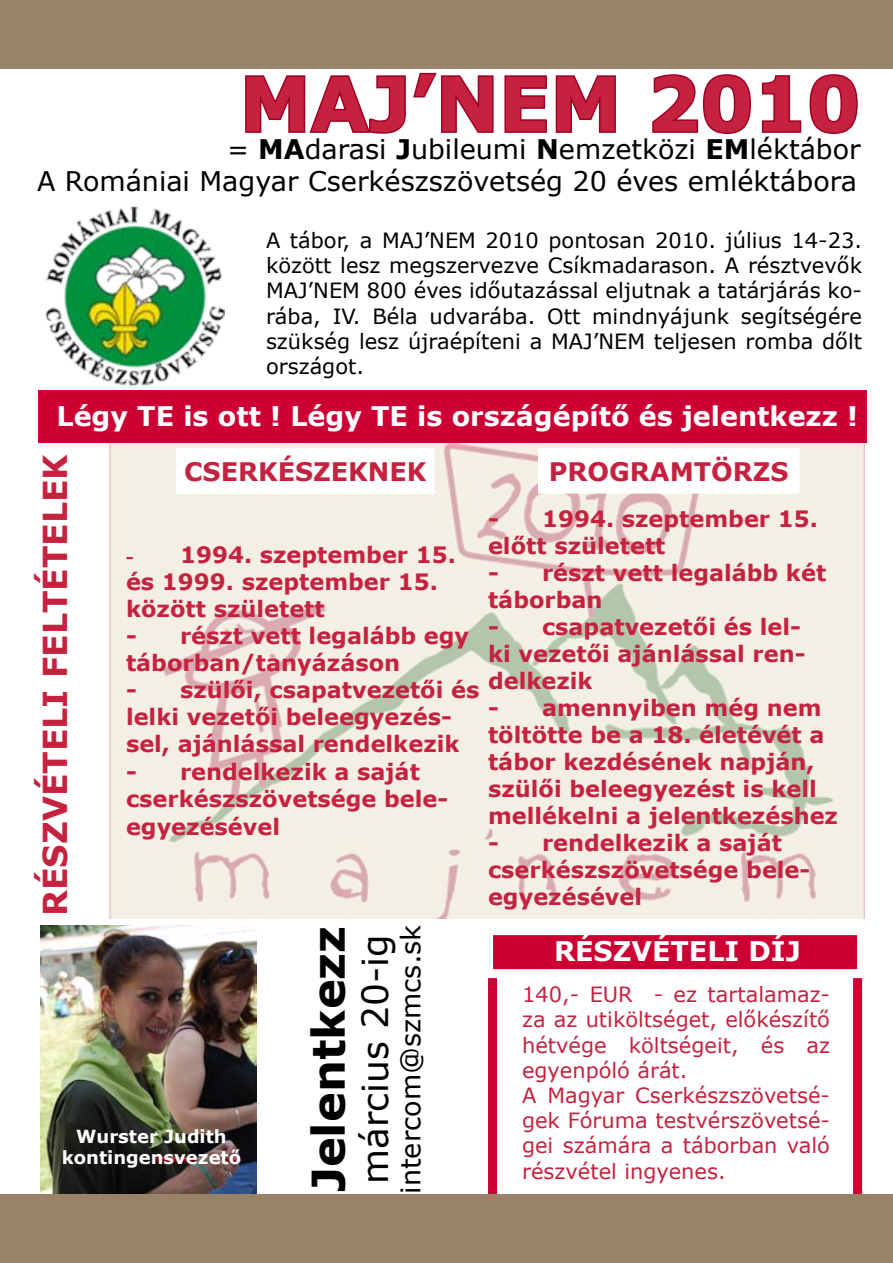
<style>
.page{position:relative;width:893px;height:1263px;background:#fff}
.page>*{position:absolute;margin:0;border:0;box-sizing:border-box;transform-origin:0 0}
.t1{font:700 75px "Verdana";color:#c5223f}
.t2{font:700 45px "Verdana";color:#000}
.t3{font:36px "Verdana";color:#000}
.t4{font:700 33px "Verdana";color:#c5223f}
.t5{font:27px/32.4px "Verdana";color:#000;text-align:right}
.t6{font:700 27px "Verdana";color:#fff}
.t7{font:700 25.5px "Verdana";color:#c5223f}
.t8{font:700 22.5px/27px "Verdana";color:#c5223f}
.t9{font:21px/25.2px "Verdana";color:#000;text-align:justify}
.t10{font:21px/25.2px "Verdana";color:#c5223f}
.t11{font:700 18px/21.6px "Verdana";color:#fff;text-align:center}
.s1{font-weight:700}
.s2{font-family:"Times New Roman"}
</style>
<div class="page">
<div style="left:488px;top:928px;width:374px;height:281px;background:#fff;border:9px solid #cc0032"></div>
<div style="left:0;top:0;width:893px;height:68px;background:#998368"></div>
<svg style="left:245px;top:72px;width:249px;height:62px"></svg>
<svg style="left:504px;top:75px;width:43px;height:58px"></svg>
<svg style="left:555px;top:75px;width:61px;height:58px"></svg>
<svg style="left:652px;top:74px;width:99px;height:60px"></svg>
<svg style="left:761px;top:74px;width:97px;height:60px"></svg>
<img style="left:108px;top:442px;width:756px;height:477px">
<div style="left:38px;top:390px;width:828px;height:52px;background:#cc0032"></div>
<div style="left:177px;top:449px;width:257px;height:44px;background:#fff"></div>
<div style="left:539px;top:449px;width:260px;height:44px;background:#fff"></div>
<div style="left:538px;top:448px;width:262px;height:46px;border:2px solid #fff"></div>
<div style="left:484px;top:926px;width:382px;height:52px;background:#cc0032;border:9px solid #fff"></div>
<img style="left:45px;top:206px;width:180px;height:181px">
<img style="left:40px;top:926px;width:216px;height:269px">
<div style="left:0;top:1195px;width:893px;height:68px;background:#998368"></div>
<h1 class="t1" style="left:240px;top:56px;width:622px">MAJ’NEM 2010</h1>
<p class="t5" style="left:37px;top:132px;width:825px">= <span class="s1">MA</span>darasi <span class="s1">J</span>ubileumi <span class="s1">N</span>emzetközi <span class="s1">EM</span>léktábor<br>A Romániai Magyar Cserkészszövetség 20 éves emléktábora</p>
<p class="t9" style="left:266px;top:227px;width:598px">A tábor, a MAJ’NEM 2010 pontosan 2010. július 14-23. között lesz megszervezve Csíkmadarason. A résztvevők MAJ’NEM 800 éves időutazással eljutnak a tatárjárás ko&shy;rába, IV. Béla udvarába. Ott mindnyájunk segítségére szükség lesz újraépíteni a MAJ’NEM teljesen romba dőlt országot.</p>
<p class="t6" style="left:56px;top:399px;width:803px">Légy TE is ott ! Légy TE is országépítő és jelentkezz !</p>
<h3 class="t4" style="left:34px;top:916px;width:463px;rotate:-90deg">RÉSZVÉTELI FELTÉTELEK</h3>
<p class="t7" style="left:184px;top:455px;width:244px">CSERKÉSZEKNEK</p>
<p class="t7" style="left:549px;top:455px;width:241px">PROGRAMTÖRZS</p>
<p class="t8" style="left:488px;top:505px;width:331px">- 1994. szeptember 15. előtt született</p>
<p class="t8" style="left:488px;top:559px;width:340px">- részt vett legalább két táborban</p>
<p class="t8" style="left:488px;top:613px;width:319px">- csapatvezetői és lel&shy;ki vezetői ajánlással ren&shy;delkezik</p>
<p class="t8" style="left:488px;top:694px;width:352px">- amennyiben még nem töltötte be a 18. életévét a tábor kezdésének napján, szülői beleegyezést is kell mellékelni a jelentkezéshez</p>
<p class="t8" style="left:488px;top:829px;width:324px">- rendelkezik a saját cserkészszövetsége bele&shy;egyezésével</p>
<p class="t8" style="left:126px;top:541px;width:331px"><span class="s2">-</span> 1994. szeptember 15. és 1999. szeptember 15. között született</p>
<p class="t8" style="left:126px;top:622px;width:345px">- részt vett legalább egy táborban/tanyázáson</p>
<p class="t8" style="left:126px;top:676px;width:355px">- szülői, csapatvezetői és lelki vezetői beleegyezés&shy;sel, ajánlással rendelkezik</p>
<p class="t8" style="left:126px;top:757px;width:324px;line-height:27.9px">- rendelkezik a saját cserkészszövetsége bele&shy;egyezésével</p>
<p class="t11" style="left:62px;top:1124px;width:181px">Wurster Judith kontingensvezető</p>
<p class="t5" style="left:394px;top:1193px;width:271px;rotate:-90deg">intercom@szmcs.sk</p>
<h2 class="t2" style="left:300px;top:1192px;width:268px;rotate:-90deg">Jelentkezz</h2>
<h3 class="t3" style="left:352px;top:1184px;width:251px;rotate:-90deg">március 20-ig</h3>
<p class="t6" style="left:554px;top:934px;width:248px">RÉSZVÉTELI DÍJ</p>
<p class="t10" style="left:522px;top:981px;width:310px">140,- EUR - ez tartalamaz&shy;za az utiköltséget, előkészítő hétvége költségeit, és az egyenpóló árát.<br>A Magyar Cserkészszövetsé&shy;gek Fóruma testvérszövetsé&shy;gei számára a táborban való részvétel ingyenes.</p>
</div>
